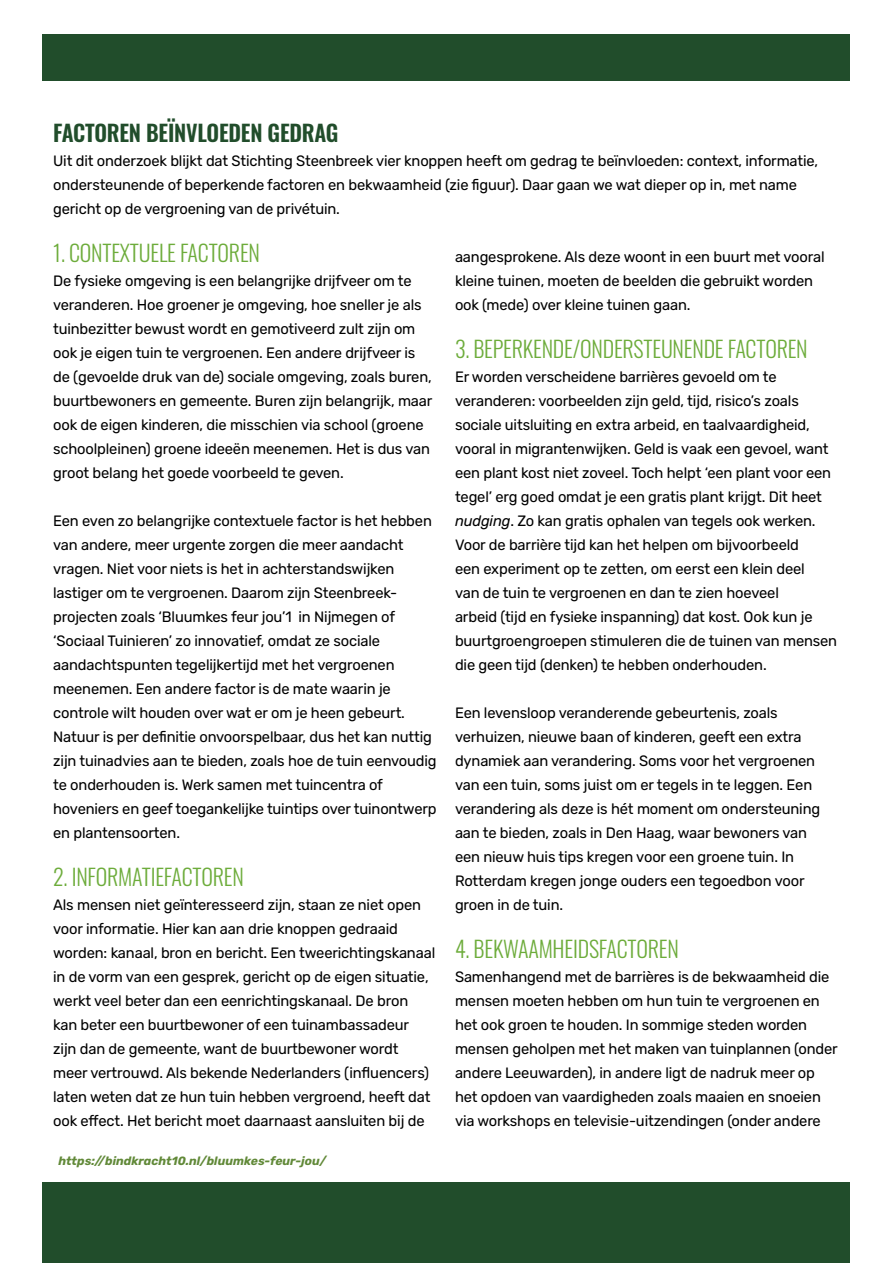
<style>
.page{position:relative;width:893px;height:1263px;background:#fff}
.page>*{position:absolute;margin:0;border:0;box-sizing:border-box;transform-origin:0 0}
.t1{font:300 22.5px "Oswald";letter-spacing:-.01em;color:#6dac3b}
.t2{font:22.5px "Oswald";letter-spacing:-.01em;color:#214d2b}
.t3{font:15px/24px "Rubik";letter-spacing:-.01em;color:#000}
.t4{font:italic 700 12px "Rubik";color:#618938}
.s1{font-style:italic}
</style>
<div class="page">
<div style="left:43px;top:1182px;width:807px;height:81px;background:#214d2b"></div>
<div style="left:43px;top:34px;width:807px;height:47px;background:#214d2b"></div>
<h1 class="t2" style="left:53px;top:112px;width:287px">FACTOREN BEÏNVLOEDEN GEDRAG</h1>
<p class="t3" style="left:53px;top:149px;width:767px">Uit dit onderzoek blijkt dat Stichting Steenbreek vier knoppen heeft om gedrag te beïnvloeden: context, informatie, ondersteunende of beperkende factoren en bekwaamheid (zie figuur). Daar gaan we wat dieper op in, met name gericht op de vergroening van de privétuin.</p>
<h1 class="t1" style="left:53px;top:232px;width:208px">1. CONTEXTUELE FACTOREN</h1>
<p class="t3" style="left:53px;top:269px;width:381px">De fysieke omgeving is een belangrijke drijfveer om te veranderen. Hoe groener je omgeving, hoe sneller je als tuinbezitter bewust wordt en gemotiveerd zult zijn om ook je eigen tuin te vergroenen. Een andere drijfveer is de (gevoelde druk van de) sociale omgeving, zoals buren, buurtbewoners en gemeente. Buren zijn belangrijk, maar ook de eigen kinderen, die misschien via school (groene schoolpleinen) groene ideeën meenemen. Het is dus van groot belang het goede voorbeeld te geven.</p>
<p class="t3" style="left:53px;top:509px;width:385px">Een even zo belangrijke contextuele factor is het hebben van andere, meer urgente zorgen die meer aandacht vragen. Niet voor niets is het in achterstandswijken lastiger om te vergroenen. Daarom zijn Steenbreek&shy;projecten zoals ‘Bluumkes feur jou’1 in Nijmegen of ‘Sociaal Tuinieren’ zo innovatief, omdat ze sociale aandachtspunten tegelijkertijd met het vergroenen meenemen. Een andere factor is de mate waarin je controle wilt houden over wat er om je heen gebeurt.<br>Natuur is per definitie onvoorspelbaar, dus het kan nuttig zijn tuinadvies aan te bieden, zoals hoe de tuin eenvoudig te onderhouden is. Werk samen met tuincentra of hoveniers en geef toegankelijke tuintips over tuinontwerp en plantensoorten.</p>
<h1 class="t1" style="left:53px;top:856px;width:192px">2. INFORMATIEFACTOREN</h1>
<p class="t3" style="left:53px;top:893px;width:384px">Als mensen niet geïnteresseerd zijn, staan ze niet open voor informatie. Hier kan aan drie knoppen gedraaid worden: kanaal, bron en bericht. Een tweerichtingskanaal in de vorm van een gesprek, gericht op de eigen situatie, werkt veel beter dan een eenrichtingskanaal. De bron kan beter een buurtbewoner of een tuinambassadeur zijn dan de gemeente, want de buurtbewoner wordt meer vertrouwd. Als bekende Nederlanders (influencers) laten weten dat ze hun tuin hebben vergroend, heeft dat ook effect. Het bericht moet daarnaast aansluiten bij de</p>
<p class="t3" style="left:455px;top:245px;width:371px">aangesprokene. Als deze woont in een buurt met vooral kleine tuinen, moeten de beelden die gebruikt worden ook (mede) over kleine tuinen gaan.</p>
<h1 class="t1" style="left:455px;top:328px;width:354px">3. BEPERKENDE/ONDERSTEUNENDE FACTOREN</h1>
<p class="t3" style="left:455px;top:365px;width:384px">Er worden verscheidene barrières gevoeld om te veranderen: voorbeelden zijn geld, tijd, risico’s zoals sociale uitsluiting en extra arbeid, en taalvaardigheid, vooral in migrantenwijken. Geld is vaak een gevoel, want een plant kost niet zoveel. Toch helpt ‘een plant voor een tegel’ erg goed omdat je een gratis plant krijgt. Dit heet <span class="s1">nudging</span>. Zo kan gratis ophalen van tegels ook werken.<br>Voor de barrière tijd kan het helpen om bijvoorbeeld<br>een experiment op te zetten, om eerst een klein deel<br>van de tuin te vergroenen en dan te zien hoeveel<br>arbeid (tijd en fysieke inspanning) dat kost. Ook kun je buurtgroengroepen stimuleren die de tuinen van mensen die geen tijd (denken) te hebben onderhouden.</p>
<p class="t3" style="left:455px;top:701px;width:367px">Een levensloop veranderende gebeurtenis, zoals verhuizen, nieuwe baan of kinderen, geeft een extra dynamiek aan verandering. Soms voor het vergroenen van een tuin, soms juist om er tegels in te leggen. Een verandering als deze is hét moment om ondersteuning aan te bieden, zoals in Den Haag, waar bewoners van een nieuw huis tips kregen voor een groene tuin. In Rotterdam kregen jonge ouders een tegoedbon voor groen in de tuin.</p>
<h1 class="t1" style="left:455px;top:928px;width:225px">4. BEKWAAMHEIDSFACTOREN</h1>
<p class="t3" style="left:455px;top:965px;width:384px">Samenhangend met de barrières is de bekwaamheid die mensen moeten hebben om hun tuin te vergroenen en het ook groen te houden. In sommige steden worden mensen geholpen met het maken van tuinplannen (onder andere Leeuwarden), in andere ligt de nadruk meer op het opdoen van vaardigheden zoals maaien en snoeien via workshops en televisie-uitzendingen (onder andere</p>
<p class="t4" style="left:58px;top:1154px;width:269px">https://bindkracht10.nl/bluumkes-feur-jou/</p>
</div>
